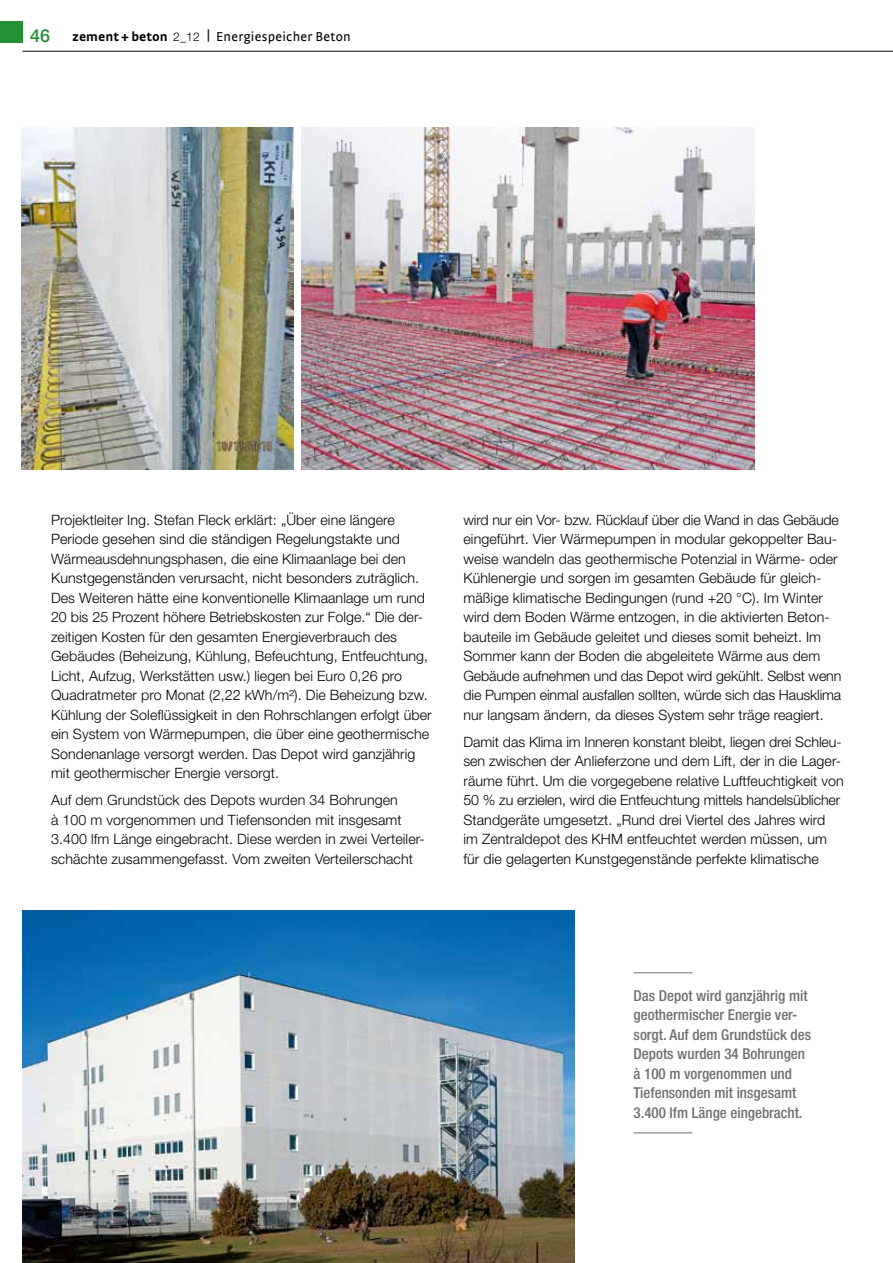
<style>
.page{position:relative;width:893px;height:1263px;background:#fff}
.page>*{position:absolute;margin:0;border:0;box-sizing:border-box;transform-origin:0 0}
.t1{font:500 condensed 15px/19.5px "Helvetica Neue LT";color:#6f6f6e}
.t2{font:300 14.25px/19.5px "Helvetica Neue LT";letter-spacing:.005em;color:#000}
.t3{font:13.5px "Strada";letter-spacing:.02em;color:#000}
.s1{font-family:"Helvetica Neue LT";font-weight:500;font-size:18px;color:#229133}
.s2{font-weight:700}
.s3{font-family:"Helvetica Neue LT";font-weight:300;font-size:12px}
</style>
<div class="page">
<hr style="left:23px;top:51px;width:870px;height:1px;background:#000">
<div style="left:0;top:21px;width:23px;height:22px;background:#229133"></div>
<hr style="left:634px;top:972px;width:58px;height:1px;background:#6f6f6e">
<hr style="left:634px;top:1132px;width:58px;height:1px;background:#6f6f6e">
<img style="left:23px;top:910px;width:551px;height:353px">
<img style="left:21px;top:128px;width:272px;height:341px">
<img style="left:302px;top:128px;width:453px;height:341px">
<p class="t3" style="left:30px;top:29px;width:322px"><span class="s1">46</span> <span class="s2">zement + beton</span> <span class="s3">2_12</span> | Energiespeicher Beton</p>
<p class="t2" style="left:51px;top:510px;width:382px">Projektleiter Ing. Stefan Fleck erklärt: „Über eine längere Periode gesehen sind die ständigen Regelungstakte und Wärmeausdehnungsphasen, die eine Klimaanlage bei den Kunstgegenständen verursacht, nicht besonders zuträglich.<br>Des Weiteren hätte eine konventionelle Klimaanlage um rund 20 bis 25 Prozent höhere Betriebskosten zur Folge.“ Die der&shy;zeitigen Kosten für den gesamten Energieverbrauch des Gebäudes (Beheizung, Kühlung, Befeuchtung, Entfeuchtung, Licht, Aufzug, Werkstätten usw.) liegen bei Euro 0,26 pro Quadratmeter pro Monat (2,22 kWh/m²). Die Beheizung bzw.<br>Kühlung der Soleflüssigkeit in den Rohrschlangen erfolgt über ein System von Wärmepumpen, die über eine geothermische Sondenanlage versorgt werden. Das Depot wird ganzjährig mit geothermischer Energie versorgt.</p>
<p class="t2" style="left:51px;top:790px;width:375px">Auf dem Grundstück des Depots wurden 34 Bohrungen<br>à 100 m vorgenommen und Tiefensonden mit insgesamt 3.400 lfm Länge eingebracht. Diese werden in zwei Verteiler&shy;schächte zusammengefasst. Vom zweiten Verteilerschacht</p>
<p class="t2" style="left:463px;top:510px;width:379px">wird nur ein Vor- bzw. Rücklauf über die Wand in das Gebäude eingeführt. Vier Wärmepumpen in modular gekoppelter Bau&shy;weise wandeln das geothermische Potenzial in Wärme- oder Kühlenergie und sorgen im gesamten Gebäude für gleich&shy;mäßige klimatische Bedingungen (rund +20 °C). Im Winter wird dem Boden Wärme entzogen, in die aktivierten Beton&shy;bauteile im Gebäude geleitet und dieses somit beheizt. Im Sommer kann der Boden die abgeleitete Wärme aus dem Gebäude aufnehmen und das Depot wird gekühlt. Selbst wenn die Pumpen einmal ausfallen sollten, würde sich das Hausklima nur langsam ändern, da dieses System sehr träge reagiert.</p>
<p class="t2" style="left:463px;top:732px;width:382px">Damit das Klima im Inneren konstant bleibt, liegen drei Schleu&shy;sen zwischen der Anlieferzone und dem Lift, der in die Lager&shy;räume führt. Um die vorgegebene relative Luftfeuchtigkeit von 50 % zu erzielen, wird die Entfeuchtung mittels handelsüblicher Standgeräte umgesetzt. „Rund drei Viertel des Jahres wird<br>im Zentraldepot des KHM entfeuchtet werden müssen, um für die gelagerten Kunstgegenstände perfekte klimatische</p>
<p class="t1" style="left:634px;top:985px;width:179px">Das Depot wird ganzjährig mit geothermischer Energie ver&shy;sorgt. Auf dem Grundstück des<br>Depots wurden 34 Bohrungen à 100 m vorgenommen und<br>Tiefensonden mit insgesamt<br>3.400 lfm Länge eingebracht.</p>
</div>
